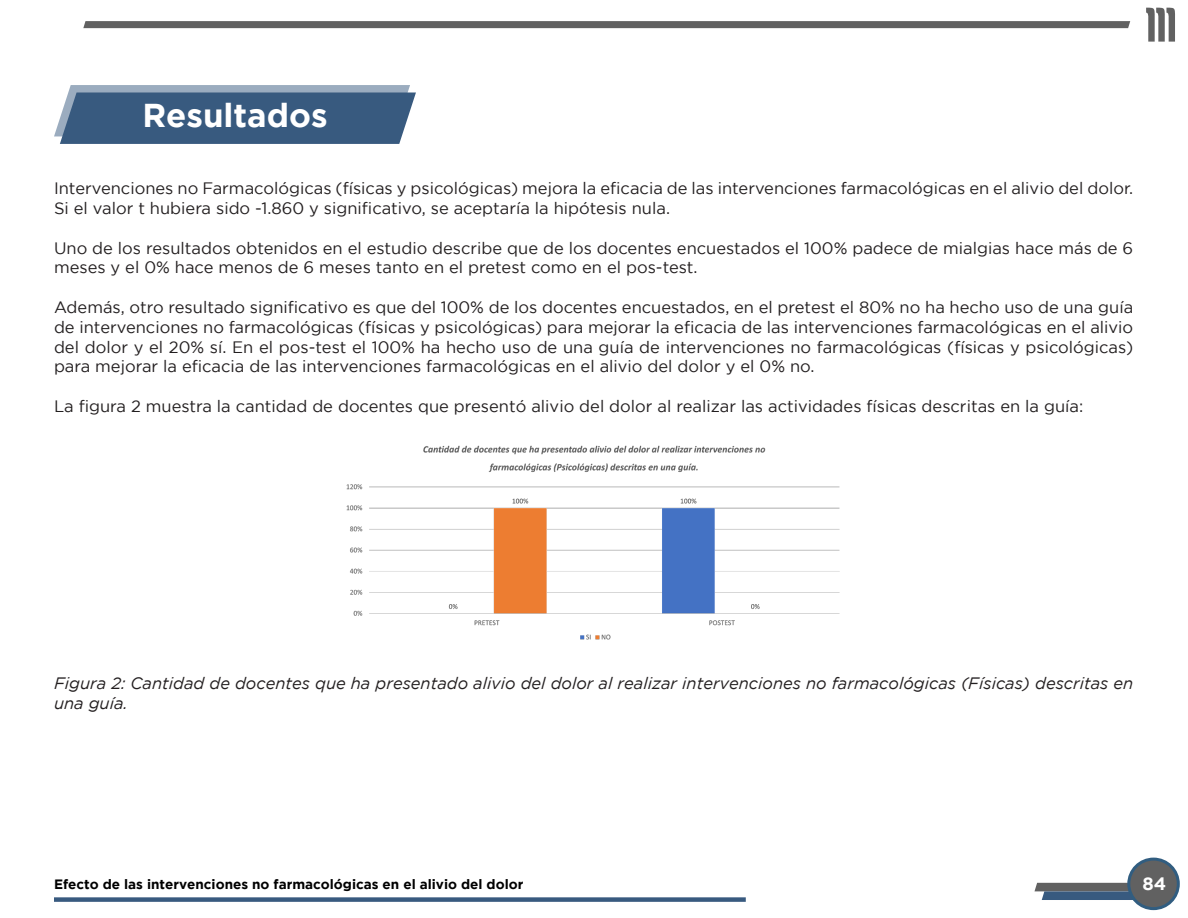
<style>
.page{position:relative;width:1188px;height:918px;background:#fff}
.page>*{position:absolute;margin:0;border:0;box-sizing:border-box;transform-origin:0 0}
.t1{font:700 33px "Gotham";color:#fff}
.t2{font:700 18px "Gotham";color:#fff}
.t3{font:16.5px/19.8px "Gotham";color:#231f20}
.t4{font:italic 16.5px/19.8px "Gotham";color:#231f20}
.t5{font:700 13.5px "Gotham";color:#000}
</style>
<div class="page">
<svg style="left:1146px;top:8px;width:29px;height:34px"></svg>
<svg style="left:83px;top:21px;width:1047px;height:7px;background:#636363"></svg>
<svg style="left:54px;top:85px;width:362px;height:59px;background:#4e6c8d"></svg>
<img style="left:346px;top:445px;width:494px;height:195px">
<svg style="left:1035px;top:883px;width:99px;height:17px;background:#576778"></svg>
<div style="left:1129px;top:859px;width:49px;height:50px;background:#616161;border-radius:50%"></div>
<div style="left:1127px;top:858px;width:53px;height:52px;border:3px solid #315d80;border-radius:50%"></div>
<div style="left:54px;top:897px;width:692px;height:5px;background:#385a7f"></div>
<p class="t1" style="left:142px;top:96px;width:187px">Resultados</p>
<p class="t3" style="left:54px;top:178px;width:1081px">Intervenciones no Farmacológicas (físicas y psicológicas) mejora la eficacia de las intervenciones farmacológicas en el alivio del dolor.<br>Si el valor t hubiera sido -1.860 y significativo, se aceptaría la hipótesis nula.</p>
<p class="t3" style="left:54px;top:238px;width:1081px">Uno de los resultados obtenidos en el estudio describe que de los docentes encuestados el 100% padece de mialgias hace más de 6 meses y el 0% hace menos de 6 meses tanto en el pretest como en el pos-test.</p>
<p class="t3" style="left:54px;top:297px;width:1081px;text-align:justify">Además, otro resultado significativo es que del 100% de los docentes encuestados, en el pretest el 80% no ha hecho uso de una guía de intervenciones no farmacológicas (físicas y psicológicas) para mejorar la eficacia de las intervenciones farmacológicas en el alivio del dolor y el 20% sí. En el pos-test el 100% ha hecho uso de una guía de intervenciones no farmacológicas (físicas y psicológicas) para mejorar la eficacia de las intervenciones farmacológicas en el alivio del dolor y el 0% no.</p>
<p class="t3" style="left:54px;top:396px;width:1031px">La figura 2 muestra la cantidad de docentes que presentó alivio del dolor al realizar las actividades físicas descritas en la guía:</p>
<p class="t4" style="left:54px;top:673px;width:1081px">Figura 2: Cantidad de docentes que ha presentado alivio del dolor al realizar intervenciones no farmacológicas (Físicas) descritas en una guía.</p>
<p class="t5" style="left:54px;top:876px;width:471px">Efecto de las intervenciones no farmacológicas en el alivio del dolor</p>
<p class="t2" style="left:1143px;top:874px;width:25px">84</p>
</div>
